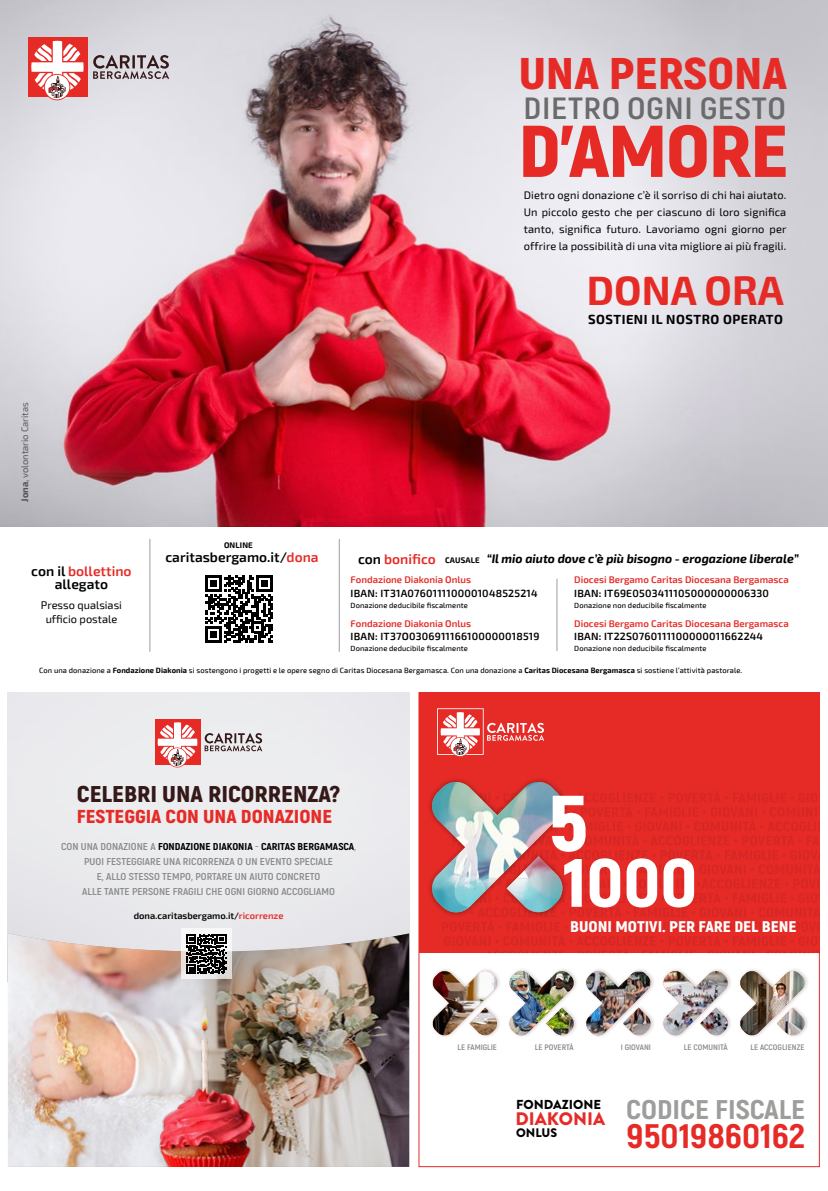
<style>
.page{position:relative;width:828px;height:1191px;background:#fff}
.page>*{position:absolute;margin:0;border:0;box-sizing:border-box;transform-origin:0 0}
.t1{font:900 78.7px "Akrobat";color:#fff;scale:1.11 1}
.t2{font:900 73.1px "Akrobat";letter-spacing:-.02em;color:#e62b27;scale:1.12 1}
.t3{font:900 68.2px "Akrobat";color:#fff;scale:1.11 1}
.t4{font:900 44.3px "Akrobat";color:#e62b27;scale:1.12 1}
.t5{font:700 40.1px "Exo 2";color:#e62b27}
.t6{font:800 34px "Akrobat";color:#e62b27;scale:1.11 1}
.t7{font:700 30.7px "Akrobat";letter-spacing:.02em;color:#6a6b6b;scale:1.14 1}
.t8{font:800 27px "Akrobat";color:#9d9d9c;scale:1.11 1}
.t9{font:900 22.8px "Akrobat";color:#351919;scale:1.11 1}
.t10{font:900 18.7px "Akrobat";color:#e62b27;scale:1.11 1}
.t11{font:900 18.1px "Brandon Grotesque";color:#e62b27}
.t12{font:900 15.4px "Akrobat";color:#fff;scale:1.11 1}
.t13{font:600 13.9px/13.1px "Exo 2";color:#000;text-align:center}
.t14{font:900 13px "Brandon Grotesque";color:#000}
.t15{font:700 12.9px "Exo 2";letter-spacing:.04em;color:#000}
.t16{font:900 12.4px "Brandon Grotesque";color:#000}
.t17{font:italic 700 12.2px "Exo 2";color:#000}
.t18{font:11px/17px "Exo 2";letter-spacing:.01em;color:#000;text-align:justify}
.t19{font:600 10.5px "Exo 2";letter-spacing:.02em;color:#000}
.t20{font:700 10px/15px "Akrobat";color:#8a8989;text-align:center;scale:1.11 1}
.t21{font:600 9.7px "Exo 2";color:#e62b27}
.t22{font:9.4px "Exo 2";color:#706f6f}
.t23{font:600 9.3px "Exo 2";color:#000}
.t24{font:700 7.9px "Akrobat";color:#8a8989;scale:1.11 1}
.t25{font:700 7.9px "Exo 2";letter-spacing:.02em;color:#000}
.t26{font:500 7.5px "Exo 2";letter-spacing:.01em;color:#000}
.s1{font-weight:700}
.s2{color:#e62b27}
.s3{font-weight:600;font-style:normal;font-size:13.9px}
.s4{font-weight:600;font-style:normal;font-size:13.9px;color:#e62b27}
.s5{font-style:normal;font-size:7.9px}
.s6{font-weight:800;color:#000}
</style>
<div class="page">
<img style="left:0;top:0;width:828px;height:526px">
<div style="left:28px;top:37px;width:59px;height:60px;background:#e62b27"></div>
<svg style="left:31px;top:40px;width:53px;height:60px"></svg>
<svg style="left:93px;top:55px;width:76px;height:24px"></svg>
<hr style="left:149px;top:539px;width:1px;height:113px;background:#9d9d9c">
<hr style="left:339px;top:539px;width:1px;height:113px;background:#9d9d9c">
<svg style="left:206px;top:575px;width:67px;height:67px"></svg>
<hr style="left:556px;top:579px;width:1px;height:72px;background:#9d9d9c">
<div style="left:8px;top:692px;width:401px;height:241px;background:#ebebee"></div>
<div style="left:419px;top:692px;width:400px;height:261px;background:#e62b27"></div>
<svg style="left:437px;top:708px;width:107px;height:49px"></svg>
<svg style="left:430px;top:780px;width:389px;height:173px"></svg>
<img style="left:431px;top:781px;width:132px;height:132px">
<div style="left:430px;top:967px;width:71px;height:71px;background:#000;opacity:.2"></div>
<svg style="left:432px;top:970px;width:66px;height:66px"></svg>
<img style="left:432px;top:971px;width:66px;height:64px">
<div style="left:507px;top:967px;width:71px;height:71px;background:#000;opacity:.2"></div>
<img style="left:509px;top:970px;width:65px;height:66px">
<div style="left:584px;top:967px;width:71px;height:71px;background:#000;opacity:.2"></div>
<img style="left:585px;top:970px;width:66px;height:66px">
<div style="left:661px;top:967px;width:71px;height:71px;background:#000;opacity:.2"></div>
<img style="left:662px;top:970px;width:66px;height:66px">
<div style="left:738px;top:967px;width:71px;height:71px;background:#000;opacity:.2"></div>
<svg style="left:739px;top:970px;width:66px;height:66px"></svg>
<img style="left:739px;top:971px;width:66px;height:64px">
<div style="left:155px;top:719px;width:45px;height:45px;background:#e62b27"></div>
<svg style="left:158px;top:722px;width:39px;height:45px"></svg>
<svg style="left:205px;top:733px;width:57px;height:18px"></svg>
<img style="left:254px;top:933px;width:155px;height:233px">
<img style="left:8px;top:933px;width:246px;height:233px">
<svg style="left:181px;top:928px;width:51px;height:51px"></svg>
<svg style="left:186px;top:934px;width:40px;height:40px"></svg>
<img style="left:148px;top:1004px;width:111px;height:162px">
<h3 class="t4" style="left:519px;top:45px;width:241px">UNA PERSONA</h3>
<h2 class="t2" style="left:518px;top:104px;width:243px">D’AMORE</h2>
<h3 class="t7" style="left:523px;top:89px;width:232px">DIETRO OGNI GESTO</h3>
<h3 class="t18" style="left:524px;top:187px;width:264px">Dietro ogni donazione c’è il sorriso di chi hai aiutato.<br>Un piccolo gesto che per ciascuno di loro significa tanto, significa futuro. Lavoriamo ogni giorno per offrire la possibilità di una vita migliore ai più fragili.</h3>
<h3 class="t5" style="left:587px;top:267px;width:198px">DONA ORA</h3>
<p class="t22" style="left:19px;top:502px;width:101px;rotate:-90deg"><span class="s1">Jona</span>, volontario Caritas</p>
<h3 class="t13" style="left:31px;top:565px;width:102px">con il <span class="s2">bollettino </span>allegato</h3>
<h3 class="t18" style="left:41px;top:598px;width:83px;line-height:14.3px;text-align:center">Presso qualsiasi ufficio postale</h3>
<h3 class="t15" style="left:588px;top:311px;width:196px">SOSTIENI IL NOSTRO OPERATO</h3>
<p class="t25" style="left:224px;top:540px;width:30px">ONLINE</p>
<h3 class="t13" style="left:165px;top:550px;width:155px">caritasbergamo.it/<span class="s2">dona</span></h3>
<h3 class="t17" style="left:358px;top:551px;width:442px"><span class="s3">con</span> <span class="s4">bonifico</span> <span class="s5">CAUSALE</span> “Il mio aiuto dove c’è più bisogno - erogazione liberale”</h3>
<p class="t21" style="left:574px;top:574px;width:216px">Diocesi Bergamo Caritas Diocesana Bergamasca</p>
<h3 class="t19" style="left:574px;top:587px;width:196px">IBAN: IT69E0503411105000000006330</h3>
<p class="t21" style="left:574px;top:617px;width:216px">Diocesi Bergamo Caritas Diocesana Bergamasca</p>
<h3 class="t19" style="left:574px;top:630px;width:190px">IBAN: IT22S0760111100000011662244</h3>
<p class="t21" style="left:351px;top:574px;width:122px">Fondazione Diakonia Onlus</p>
<h3 class="t19" style="left:351px;top:587px;width:188px">IBAN: IT31A0760111100001048525214</h3>
<p class="t21" style="left:351px;top:617px;width:122px">Fondazione Diakonia Onlus</p>
<h3 class="t19" style="left:351px;top:630px;width:190px">IBAN: IT37O0306911166100000018519</h3>
<p class="t26" style="left:351px;top:601px;width:119px">Donazione deducibile fiscalmente</p>
<p class="t26" style="left:574px;top:601px;width:134px">Donazione non deducibile fiscalmente</p>
<p class="t26" style="left:351px;top:644px;width:119px">Donazione deducibile fiscalmente</p>
<p class="t26" style="left:574px;top:644px;width:134px">Donazione non deducibile fiscalmente</p>
<p class="t26" style="left:39px;top:666px;width:704px">Con una donazione a <span class="s1">Fondazione Diakonia</span> si sostengono i progetti e le opere segno di Caritas Diocesana Bergamasca. Con una donazione a <span class="s1">Caritas Diocesana Bergamasca</span> si sostiene l’attività pastorale.</p>
<h3 class="t9" style="left:77px;top:779px;width:239px">CELEBRI UNA RICORRENZA?</h3>
<h3 class="t10" style="left:77px;top:804px;width:231px">FESTEGGIA CON UNA DONAZIONE</h3>
<h3 class="t20" style="left:61px;top:839px;width:267px">CON UNA DONAZIONE A <span class="s6">FONDAZIONE DIAKONIA</span> - <span class="s6">CARITAS BERGAMASCA</span>, PUOI FESTEGGIARE UNA RICORRENZA O UN EVENTO SPECIALE<br>E, ALLO STESSO TEMPO, PORTARE UN AIUTO CONCRETO<br>ALLE TANTE PERSONE FRAGILI CHE OGNI GIORNO ACCOGLIAMO</h3>
<p class="t23" style="left:134px;top:910px;width:151px">dona.caritasbergamo.it/<span class="s2">ricorrenze</span></p>
<h1 class="t1" style="left:548px;top:772px;width:38px">5</h1>
<h3 class="t3" style="left:562px;top:838px;width:123px">1000</h3>
<h3 class="t12" style="left:570px;top:916px;width:205px">BUONI MOTIVI. PER FARE DEL BENE</h3>
<p class="t24" style="left:457px;top:1041px;width:37px">LE FAMIGLIE</p>
<p class="t24" style="left:535px;top:1041px;width:37px">LE POVERTÀ</p>
<p class="t24" style="left:621px;top:1041px;width:29px">I GIOVANI</p>
<p class="t24" style="left:684px;top:1041px;width:41px">LE COMUNITÀ</p>
<p class="t24" style="left:750px;top:1041px;width:50px">LE ACCOGLIENZE</p>
<h3 class="t14" style="left:516px;top:1095px;width:86px">FONDAZIONE</h3>
<h3 class="t16" style="left:516px;top:1124px;width:43px">ONLUS</h3>
<h3 class="t11" style="left:515px;top:1105px;width:91px">DIAKONIA</h3>
<h3 class="t8" style="left:626px;top:1092px;width:163px">CODICE FISCALE</h3>
<h3 class="t6" style="left:626px;top:1114px;width:162px">95019860162</h3>
</div>
